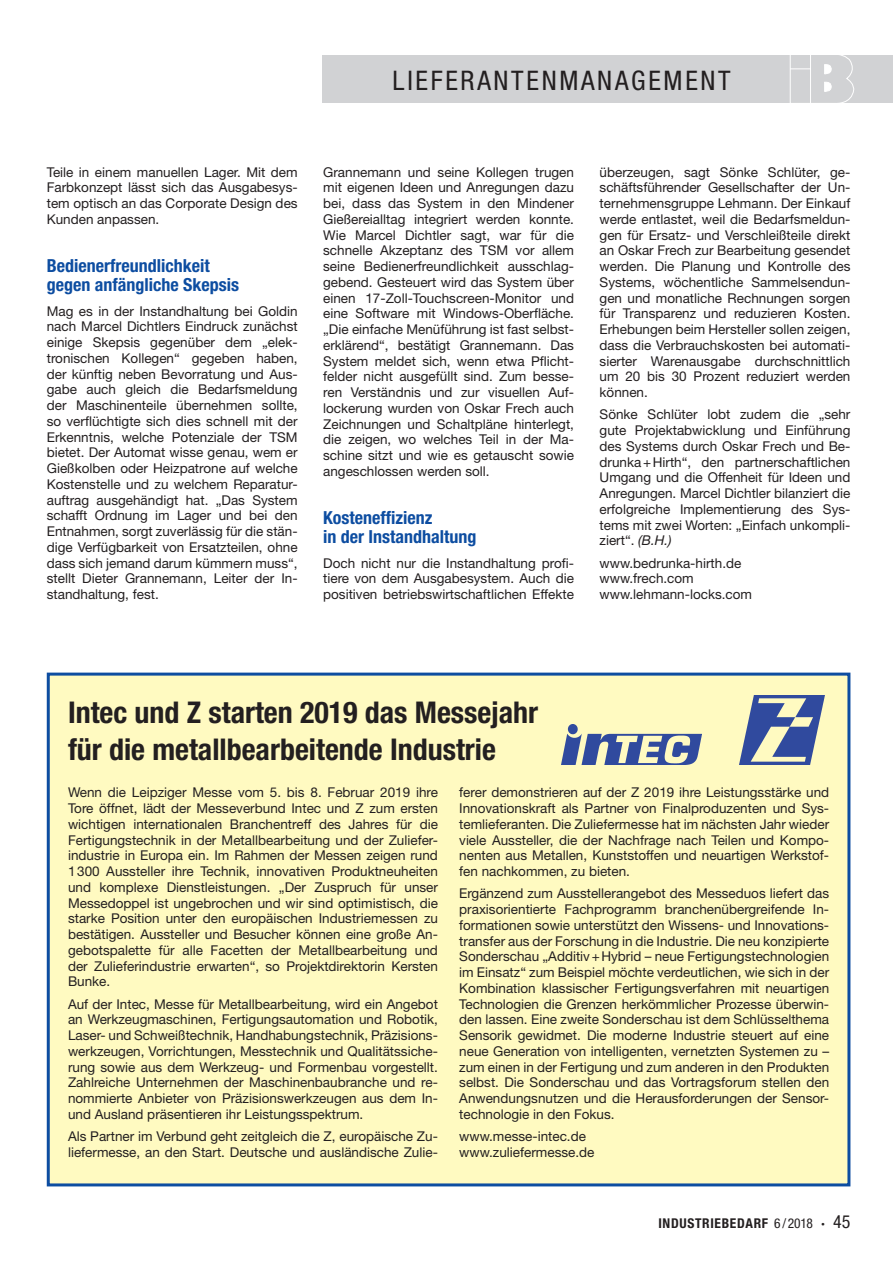
<style>
.page{position:relative;width:893px;height:1263px;background:#fff}
.page>*{position:absolute;margin:0;border:0;box-sizing:border-box;transform-origin:0 0}
.t1{font:700 condensed 30px/37.5px "Helvetica Neue";color:#231f20}
.t2{font:condensed 27px "Helvetica Neue";letter-spacing:.1em;color:#231f20}
.t3{font:700 condensed 18px/19.5px "Helvetica Neue";color:#0d4da1}
.t4{font:13.5px/15.8px "Helvetica Neue";color:#231f20;text-align:justify}
.t5{font:700 condensed 13.5px "Helvetica Neue";letter-spacing:.05em;color:#231f20}
.s1{font-style:italic}
.s2{font-weight:400}
.s3{font-weight:400;font-size:18px}
</style>
<div class="page">
<div style="left:323px;top:56px;width:570px;height:47px;background:#d1d2d4"></div>
<svg style="left:789px;top:55px;width:68px;height:48px"></svg>
<div style="left:47px;top:673px;width:803px;height:513px;background:#fffac1;border:3px solid #0d4da1"></div>
<img style="left:561px;top:725px;width:140px;height:40px">
<img style="left:739px;top:695px;width:85px;height:70px">
<h2 class="t2" style="left:393px;top:65px;width:340px">LIEFERANTENMANAGEMENT</h2>
<p class="t4" style="left:47px;top:164px;width:252px">Teile in einem manuellen Lager. Mit dem Farbkonzept lässt sich das Ausgabesys&shy;tem optisch an das Corporate Design des Kunden anpassen.</p>
<h3 class="t3" style="left:47px;top:255px;width:194px">Bedienerfreundlichkeit gegen anfängliche Skepsis</h3>
<p class="t4" style="left:47px;top:303px;width:252px">Mag es in der Instandhaltung bei Goldin nach Marcel Dichtlers Eindruck zunächst einige Skepsis gegenüber dem „elek&shy;tronischen Kollegen“ gegeben haben, der künftig neben Bevorratung und Aus&shy;gabe auch gleich die Bedarfsmeldung der Maschinenteile übernehmen sollte, so verflüchtigte sich dies schnell mit der Erkenntnis, welche Potenziale der TSM bietet. Der Automat wisse genau, wem er Gießkolben oder Heizpatrone auf welche Kostenstelle und zu welchem Reparatur&shy;auftrag ausgehändigt hat. „Das System schafft Ordnung im Lager und bei den Entnahmen, sorgt zuverlässig für die stän&shy;dige Verfügbarkeit von Ersatzteilen, ohne dass sich jemand darum kümmern muss“, stellt Dieter Grannemann, Leiter der In&shy;standhaltung, fest.</p>
<p class="t4" style="left:323px;top:164px;width:252px">Grannemann und seine Kollegen trugen mit eigenen Ideen und Anregungen dazu bei, dass das System in den Mindener Gießereialltag integriert werden konnte.<br>Wie Marcel Dichtler sagt, war für die schnelle Akzeptanz des TSM vor allem seine Bedienerfreundlichkeit ausschlag&shy;gebend. Gesteuert wird das System über einen 17-Zoll-Touchscreen-Monitor und eine Software mit Windows-Oberfläche. „Die einfache Menüführung ist fast selbst&shy;erklärend“, bestätigt Grannemann. Das System meldet sich, wenn etwa Pflicht&shy;felder nicht ausgefüllt sind. Zum besse&shy;ren Verständnis und zur visuellen Auf&shy;lockerung wurden von Oskar Frech auch Zeichnungen und Schaltpläne hinterlegt, die zeigen, wo welches Teil in der Ma&shy;schine sitzt und wie es getauscht sowie angeschlossen werden soll.</p>
<h3 class="t3" style="left:323px;top:507px;width:155px">Kosteneffizienz<br>in der Instandhaltung</h3>
<p class="t4" style="left:323px;top:555px;width:252px">Doch nicht nur die Instandhaltung profi&shy;tiere von dem Ausgabesystem. Auch die positiven betriebswirtschaftlichen Effekte</p>
<p class="t4" style="left:600px;top:164px;width:252px">überzeugen, sagt Sönke Schlüter, ge&shy;schäftsführender Gesellschafter der Un&shy;ternehmensgruppe Lehmann. Der Einkauf werde entlastet, weil die Bedarfsmeldun&shy;gen für Ersatz- und Verschleißteile direkt an Oskar Frech zur Bearbeitung gesendet werden. Die Planung und Kontrolle des Systems, wöchentliche Sammelsendun&shy;gen und monatliche Rechnungen sorgen für Transparenz und reduzieren Kosten.<br>Erhebungen beim Hersteller sollen zeigen, dass die Verbrauchskosten bei automati&shy;sierter Warenausgabe durchschnittlich um 20 bis 30 Prozent reduziert werden können.</p>
<p class="t4" style="left:600px;top:406px;width:252px">Sönke Schlüter lobt zudem die „sehr gute Projektabwicklung und Einführung des Systems durch Oskar Frech und Be&shy;drunka+Hirth“, den partnerschaftlichen Umgang und die Offenheit für Ideen und Anregungen. Marcel Dichtler bilanziert die erfolgreiche Implementierung des Sys&shy;tems mit zwei Worten: „Einfach unkompli&shy;ziert“. <span class="s1">(B.H.)</span></p>
<p class="t4" style="left:600px;top:555px;width:154px;text-align:left">www.bedrunka-hirth.de www.frech.com www.lehmann-locks.com</p>
<h1 class="t1" style="left:68px;top:693px;width:472px">Intec und Z starten 2019 das Messejahr für die metallbearbeitende Industrie</h1>
<p class="t4" style="left:68px;top:784px;width:371px">Wenn die Leipziger Messe vom 5. bis 8. Februar 2019 ihre Tore öffnet, lädt der Messeverbund Intec und Z zum ersten wichtigen internationalen Branchentreff des Jahres für die Fertigungstechnik in der Metallbearbeitung und der Zuliefer&shy;industrie in Europa ein. Im Rahmen der Messen zeigen rund 1300 Aussteller ihre Technik, innovativen Produktneuheiten und komplexe Dienstleistungen. „Der Zuspruch für unser Messedoppel ist ungebrochen und wir sind optimistisch, die starke Position unter den europäischen Industriemessen zu bestätigen. Aussteller und Besucher können eine große An&shy;gebotspalette für alle Facetten der Metallbearbeitung und der Zulieferindustrie erwarten“, so Projektdirektorin Kersten Bunke.</p>
<p class="t4" style="left:68px;top:996px;width:371px">Auf der Intec, Messe für Metallbearbeitung, wird ein Angebot an Werkzeugmaschinen, Fertigungsautomation und Robotik, Laser- und Schweißtechnik, Handhabungstechnik, Präzisions&shy;werkzeugen, Vorrichtungen, Messtechnik und Qualitätssiche&shy;rung sowie aus dem Werkzeug- und Formenbau vorgestellt.<br>Zahlreiche Unternehmen der Maschinenbaubranche und re&shy;nommierte Anbieter von Präzisionswerkzeugen aus dem In&shy;und Ausland präsentieren ihr Leistungsspektrum.</p>
<p class="t4" style="left:68px;top:1128px;width:371px">Als Partner im Verbund geht zeitgleich die Z, europäische Zu&shy;liefermesse, an den Start. Deutsche und ausländische Zulie-</p>
<p class="t4" style="left:459px;top:784px;width:371px">ferer demonstrieren auf der Z 2019 ihre Leistungsstärke und Innovationskraft als Partner von Finalproduzenten und Sys&shy;temlieferanten. Die Zuliefermesse hat im nächsten Jahr wieder viele Aussteller, die der Nachfrage nach Teilen und Kompo&shy;nenten aus Metallen, Kunststoffen und neuartigen Werkstof&shy;fen nachkommen, zu bieten.</p>
<p class="t4" style="left:459px;top:885px;width:371px">Ergänzend zum Ausstellerangebot des Messeduos liefert das praxisorientierte Fachprogramm branchenübergreifende In&shy;formationen sowie unterstützt den Wissens- und Innovations&shy;transfer aus der Forschung in die Industrie. Die neu konzipierte Sonderschau „Additiv+Hybrid – neue Fertigungstechnologien im Einsatz“ zum Beispiel möchte verdeutlichen, wie sich in der Kombination klassischer Fertigungsverfahren mit neuartigen Technologien die Grenzen herkömmlicher Prozesse überwin&shy;den lassen. Eine zweite Sonderschau ist dem Schlüsselthema Sensorik gewidmet. Die moderne Industrie steuert auf eine neue Generation von intelligenten, vernetzten Systemen zu – zum einen in der Fertigung und zum anderen in den Produkten selbst. Die Sonderschau und das Vortragsforum stellen den Anwendungsnutzen und die Herausforderungen der Sensor&shy;technologie in den Fokus.</p>
<p class="t4" style="left:459px;top:1128px;width:137px">www.messe-intec.de www.zuliefermesse.de</p>
<p class="t5" style="left:658px;top:1215px;width:193px">INDUSTRIEBEDARF <span class="s2">6/2018</span> · <span class="s3">45</span></p>
</div>
